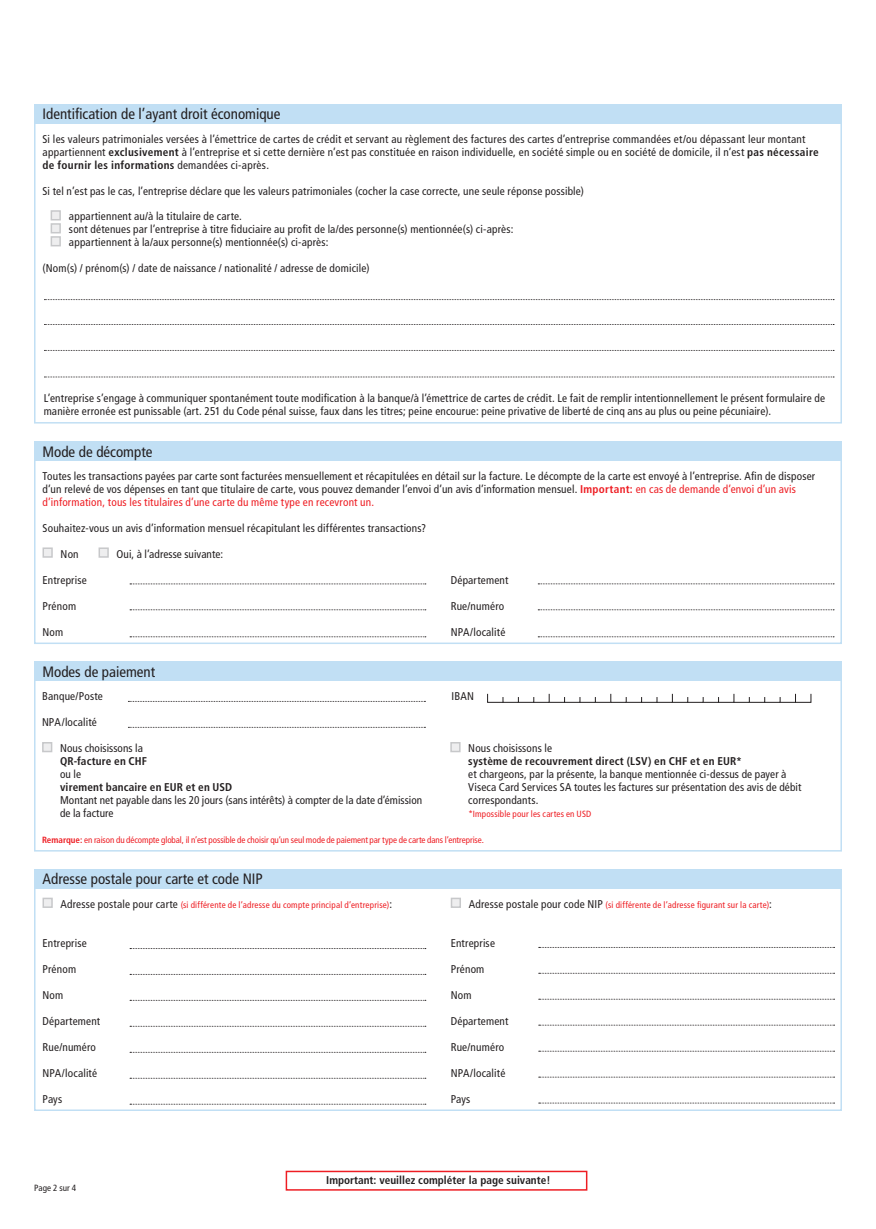
<style>
.page{position:relative;width:876px;height:1229px;background:#fff}
.page>*{position:absolute;margin:0;border:0;box-sizing:border-box;transform-origin:0 0}
.t1{font:condensed 15px "Frutiger LT Pro";color:#231f20}
.t2{font:condensed 11.25px/12.9px "Frutiger LT Pro";letter-spacing:.015em;color:#231f20}
.t3{font:700 condensed 11.25px "Frutiger LT Pro";letter-spacing:.01em;color:#231f20}
.t4{font:condensed 9px "Frutiger LT Pro";letter-spacing:.015em;color:#ee1d23}
.t5{font:condensed 9px "Frutiger LT Pro";letter-spacing:-.005em;color:#ee1d23}
.t6{font:condensed 9px "Frutiger LT Pro";letter-spacing:.015em;color:#231f20}
.s1{font-weight:700}
.s2{font-weight:700;color:#ee1d23}
.s3{color:#ee1d23}
.s4{font-size:11.25px;color:#231f20}
</style>
<div class="page">
<div style="left:34px;top:448px;width:808px;height:196px;border:2px solid #c1dff4"></div>
<div style="left:51px;top:210px;width:10px;height:10px;background:#eeeeef;border:2px solid #c7c8ca"></div>
<div style="left:51px;top:223px;width:10px;height:10px;background:#eeeeef;border:2px solid #c7c8ca"></div>
<div style="left:51px;top:236px;width:10px;height:10px;background:#eeeeef;border:2px solid #c7c8ca"></div>
<div style="left:34px;top:104px;width:808px;height:20px;background:#c1dff4"></div>
<svg style="left:44px;top:299px;width:790px;height:1px"></svg>
<svg style="left:44px;top:324px;width:790px;height:1px"></svg>
<svg style="left:44px;top:350px;width:790px;height:1px"></svg>
<svg style="left:44px;top:377px;width:790px;height:1px"></svg>
<div style="left:34px;top:670px;width:808px;height:181px;border:2px solid #c1dff4"></div>
<svg style="left:130px;top:583px;width:296px;height:1px"></svg>
<svg style="left:538px;top:583px;width:296px;height:1px"></svg>
<svg style="left:130px;top:609px;width:296px;height:1px"></svg>
<svg style="left:538px;top:609px;width:296px;height:1px"></svg>
<svg style="left:130px;top:636px;width:296px;height:1px"></svg>
<svg style="left:538px;top:636px;width:296px;height:1px"></svg>
<div style="left:34px;top:441px;width:808px;height:20px;background:#c1dff4"></div>
<div style="left:34px;top:661px;width:808px;height:20px;background:#c1dff4"></div>
<svg style="left:130px;top:974px;width:296px;height:1px"></svg>
<svg style="left:130px;top:948px;width:296px;height:1px"></svg>
<svg style="left:130px;top:1000px;width:296px;height:1px"></svg>
<svg style="left:130px;top:1026px;width:296px;height:1px"></svg>
<svg style="left:130px;top:1052px;width:296px;height:1px"></svg>
<svg style="left:130px;top:1078px;width:296px;height:1px"></svg>
<svg style="left:130px;top:1104px;width:296px;height:1px"></svg>
<svg style="left:539px;top:973px;width:295px;height:1px"></svg>
<svg style="left:539px;top:947px;width:295px;height:1px"></svg>
<svg style="left:539px;top:999px;width:295px;height:1px"></svg>
<svg style="left:539px;top:1025px;width:295px;height:1px"></svg>
<svg style="left:539px;top:1051px;width:295px;height:1px"></svg>
<svg style="left:539px;top:1077px;width:295px;height:1px"></svg>
<svg style="left:539px;top:1103px;width:295px;height:1px"></svg>
<div style="left:34px;top:869px;width:808px;height:20px;background:#c1dff4"></div>
<div style="left:42px;top:742px;width:10px;height:10px;background:#eeeeef;border:2px solid #c7c8ca"></div>
<div style="left:450px;top:742px;width:11px;height:10px;background:#eeeeef;border:2px solid #c7c8ca"></div>
<svg style="left:128px;top:701px;width:297px;height:1px"></svg>
<svg style="left:128px;top:727px;width:297px;height:1px"></svg>
<div style="left:286px;top:1171px;width:301px;height:19px;border:1px solid #ee1d23"></div>
<div style="left:43px;top:547px;width:10px;height:11px;background:#eeeeef;border:2px solid #c7c8ca"></div>
<div style="left:99px;top:547px;width:10px;height:11px;background:#eeeeef;border:2px solid #c7c8ca"></div>
<div style="left:43px;top:898px;width:10px;height:10px;background:#eeeeef;border:2px solid #c7c8ca"></div>
<div style="left:451px;top:898px;width:10px;height:10px;background:#eeeeef;border:2px solid #c7c8ca"></div>
<svg style="left:487px;top:693px;width:16px;height:10px"></svg>
<svg style="left:518px;top:693px;width:293px;height:10px"></svg>
<h1 class="t1" style="left:43px;top:105px;width:239px">Identification de l’ayant droit économique</h1>
<p class="t2" style="left:43px;top:132px;width:778px">Si les valeurs patrimoniales versées à l’émettrice de cartes de crédit et servant au règlement des factures des cartes d’entreprise commandées et/ou dépassant leur montant appartiennent <span class="s1">exclusivement</span> à l’entreprise et si cette dernière n’est pas constituée en raison individuelle, en société simple ou en société de domicile, il n’est <span class="s1">pas nécessaire de fournir les informations</span> demandées ci-après.</p>
<p class="t2" style="left:43px;top:184px;width:543px">Si tel n’est pas le cas, l’entreprise déclare que les valeurs patrimoniales (cocher la case correcte, une seule réponse possible)</p>
<p class="t2" style="left:69px;top:210px;width:446px">appartiennent au/à la titulaire de carte.<br>sont détenues par l’entreprise à titre fiduciaire au profit de la/des personne(s) mentionnée(s) ci-après: appartiennent à la/aux personne(s) mentionnée(s) ci-après:</p>
<p class="t2" style="left:43px;top:262px;width:328px">(Nom(s) / prénom(s) / date de naissance / nationalité / adresse de domicile)</p>
<p class="t2" style="left:44px;top:392px;width:783px">L’entreprise s’engage à communiquer spontanément toute modification à la banque/à l’émettrice de cartes de crédit. Le fait de remplir intentionnellement le présent formulaire de manière erronée est punissable (art. 251 du Code pénal suisse, faux dans les titres; peine encourue: peine privative de liberté de cinq ans au plus ou peine pécuniaire).</p>
<h1 class="t1" style="left:43px;top:443px;width:111px">Mode de décompte</h1>
<p class="t2" style="left:43px;top:470px;width:774px">Toutes les transactions payées par carte sont facturées mensuellement et récapitulées en détail sur la facture. Le décompte de la carte est envoyé à l’entreprise. Afin de disposer d’un relevé de vos dépenses en tant que titulaire de carte, vous pouvez demander l’envoi d’un avis d’information mensuel. <span class="s2">Important:</span> <span class="s3">en cas de demande d’envoi d’un avis d’information, tous les titulaires d’une carte du même type en recevront un.</span></p>
<p class="t2" style="left:43px;top:521px;width:385px">Souhaitez-vous un avis d’information mensuel récapitulant les différentes transactions?</p>
<p class="t2" style="left:61px;top:547px;width:20px">Non</p>
<p class="t2" style="left:117px;top:547px;width:108px">Oui, à l’adresse suivante:</p>
<p class="t2" style="left:43px;top:573px;width:46px">Entreprise</p>
<p class="t2" style="left:43px;top:599px;width:35px">Prénom</p>
<p class="t2" style="left:43px;top:625px;width:22px">Nom</p>
<p class="t2" style="left:451px;top:573px;width:59px">Département</p>
<p class="t2" style="left:451px;top:599px;width:55px">Rue/numéro</p>
<p class="t2" style="left:451px;top:625px;width:56px">NPA/localité</p>
<h1 class="t1" style="left:43px;top:663px;width:114px">Modes de paiement</h1>
<p class="t2" style="left:42px;top:690px;width:62px">Banque/Poste</p>
<p class="t2" style="left:452px;top:690px;width:24px">IBAN</p>
<p class="t2" style="left:42px;top:716px;width:56px">NPA/localité</p>
<p class="t2" style="left:468px;top:742px;width:85px">Nous choisissons le</p>
<p class="t3" style="left:468px;top:755px;width:275px">système de recouvrement direct (LSV) en CHF et en EUR*</p>
<p class="t2" style="left:468px;top:768px;width:335px">et chargeons, par la présente, la banque mentionnée ci-dessus de payer à<br>Viseca Card Services SA toutes les factures sur présentation des avis de débit correspondants.</p>
<p class="t4" style="left:468px;top:809px;width:125px">*Impossible pour les cartes en USD</p>
<p class="t2" style="left:60px;top:742px;width:84px">Nous choisissons la</p>
<p class="t3" style="left:60px;top:755px;width:89px">QR-facture en CHF</p>
<p class="t2" style="left:60px;top:768px;width:22px">ou le</p>
<p class="t3" style="left:60px;top:781px;width:174px">virement bancaire en EUR et en USD</p>
<p class="t2" style="left:60px;top:794px;width:364px">Montant net payable dans les 20 jours (sans intérêts) à compter de la date d’émission de la facture</p>
<p class="t5" style="left:42px;top:835px;width:443px"><span class="s1">Remarque:</span> en raison du décompte global, il n’est possible de choisir qu’un seul mode de paiement par type de carte dans l’entreprise.</p>
<h1 class="t1" style="left:43px;top:870px;width:222px">Adresse postale pour carte et code NIP</h1>
<p class="t4" style="left:61px;top:899px;width:333px"><span class="s4">Adresse postale pour carte</span> (si différente de l’adresse du compte principal d’entreprise)<span class="s4">:</span></p>
<p class="t2" style="left:43px;top:936px;width:46px">Entreprise</p>
<p class="t2" style="left:43px;top:962px;width:35px">Prénom</p>
<p class="t2" style="left:43px;top:988px;width:22px">Nom</p>
<p class="t2" style="left:43px;top:1014px;width:59px">Département</p>
<p class="t2" style="left:43px;top:1040px;width:55px">Rue/numéro</p>
<p class="t2" style="left:43px;top:1066px;width:56px">NPA/localité</p>
<p class="t2" style="left:43px;top:1092px;width:21px">Pays</p>
<p class="t4" style="left:469px;top:899px;width:305px"><span class="s4">Adresse postale pour code NIP</span> (si différente de l’adresse figurant sur la carte)<span class="s4">:</span></p>
<p class="t2" style="left:451px;top:936px;width:46px">Entreprise</p>
<p class="t2" style="left:451px;top:962px;width:35px">Prénom</p>
<p class="t2" style="left:451px;top:988px;width:22px">Nom</p>
<p class="t2" style="left:451px;top:1014px;width:59px">Département</p>
<p class="t2" style="left:451px;top:1040px;width:55px">Rue/numéro</p>
<p class="t2" style="left:451px;top:1066px;width:56px">NPA/localité</p>
<p class="t2" style="left:451px;top:1092px;width:21px">Pays</p>
<p class="t6" style="left:34px;top:1182px;width:44px">Page 2 sur 4</p>
<p class="t3" style="left:326px;top:1173px;width:226px">Important: veuillez compléter la page suivante!</p>
</div>
